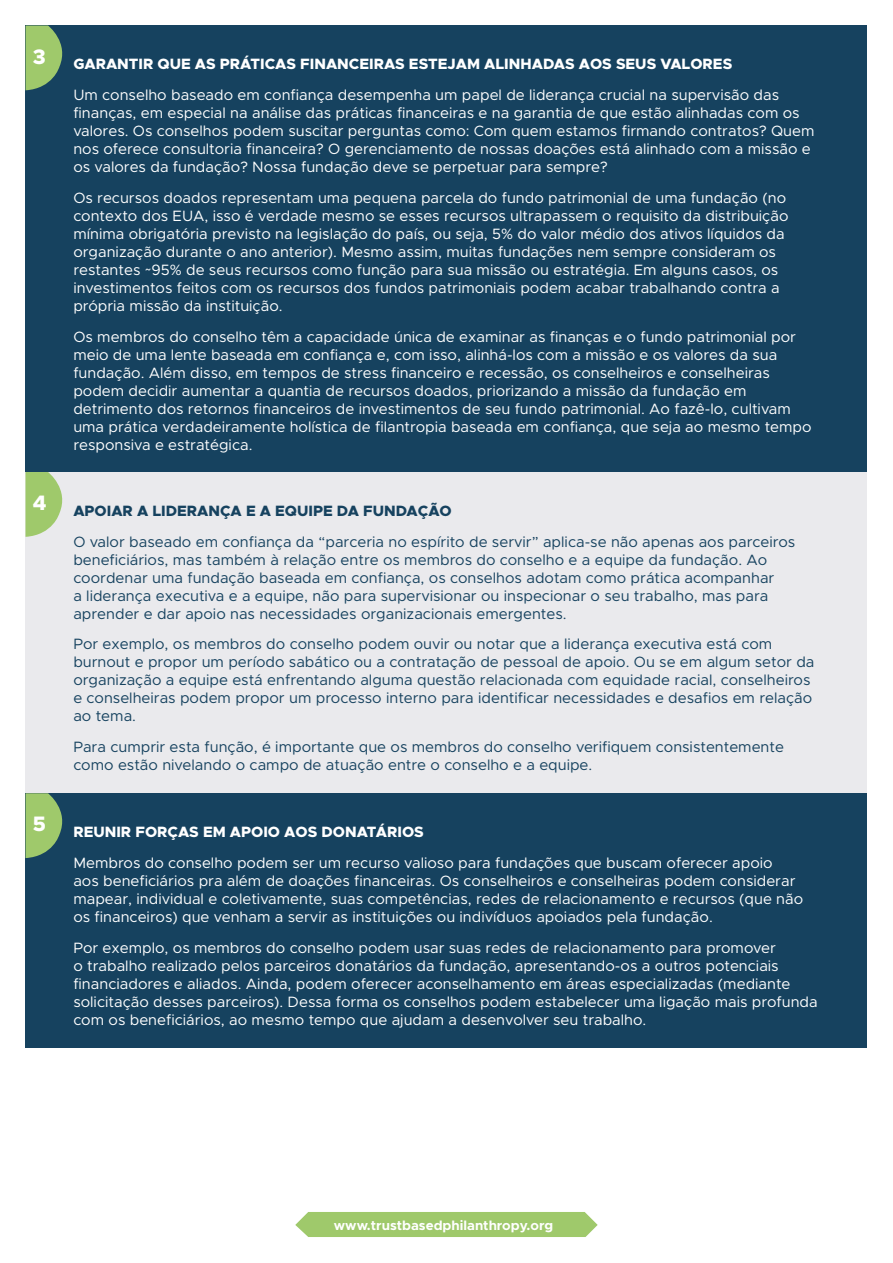
<style>
.page{position:relative;width:893px;height:1263px;background:#fff}
.page>*{position:absolute;margin:0;border:0;box-sizing:border-box;transform-origin:0 0}
.t1{font:800 21px "Metropolis";color:#fff}
.t2{font:15px/18px "Metropolis";color:#fff}
.t3{font:15px/18px "Metropolis";color:#16425f}
.t4{font:800 15px "Metropolis";color:#fff}
.t5{font:800 15px "Metropolis";color:#16425f}
.t6{font:700 13.5px "Metropolis";color:#fff}
</style>
<div class="page">
<div style="left:295px;top:1212px;width:303px;height:25px;background:#9fc96b"></div>
<div style="left:26px;top:26px;width:841px;height:446px;background:#16425f"></div>
<div style="left:26px;top:472px;width:841px;height:321px;background:#eaeaed"></div>
<div style="left:26px;top:793px;width:841px;height:255px;background:#16425f"></div>
<svg style="left:26px;top:26px;width:37px;height:64px"></svg>
<svg style="left:26px;top:472px;width:37px;height:65px"></svg>
<svg style="left:26px;top:793px;width:37px;height:65px"></svg>
<h1 class="t1" style="left:33px;top:43px;width:14px">3</h1>
<h1 class="t1" style="left:33px;top:489px;width:15px">4</h1>
<h1 class="t1" style="left:33px;top:811px;width:15px">5</h1>
<p class="t4" style="left:73px;top:55px;width:660px">GARANTIR QUE AS PRÁTICAS FINANCEIRAS ESTEJAM ALINHADAS AOS SEUS VALORES</p>
<p class="t2" style="left:73px;top:86px;width:743px">Um conselho baseado em confiança desempenha um papel de liderança crucial na supervisão das finanças, em especial na análise das práticas financeiras e na garantia de que estão alinhadas com os valores. Os conselhos podem suscitar perguntas como: Com quem estamos firmando contratos? Quem nos oferece consultoria financeira? O gerenciamento de nossas doações está alinhado com a missão e os valores da fundação? Nossa fundação deve se perpetuar para sempre?</p>
<p class="t2" style="left:73px;top:189px;width:717px">Os recursos doados representam uma pequena parcela do fundo patrimonial de uma fundação (no contexto dos EUA, isso é verdade mesmo se esses recursos ultrapassem o requisito da distribuição mínima obrigatória previsto na legislação do país, ou seja, 5% do valor médio dos ativos líquidos da organização durante o ano anterior). Mesmo assim, muitas fundações nem sempre consideram os restantes ~95% de seus recursos como função para sua missão ou estratégia. Em alguns casos, os investimentos feitos com os recursos dos fundos patrimoniais podem acabar trabalhando contra a própria missão da instituição.</p>
<p class="t2" style="left:73px;top:327px;width:740px">Os membros do conselho têm a capacidade única de examinar as finanças e o fundo patrimonial por meio de uma lente baseada em confiança e, com isso, alinhá-los com a missão e os valores da sua fundação. Além disso, em tempos de stress financeiro e recessão, os conselheiros e conselheiras podem decidir aumentar a quantia de recursos doados, priorizando a missão da fundação em detrimento dos retornos financeiros de investimentos de seu fundo patrimonial. Ao fazê-lo, cultivam uma prática verdadeiramente holística de filantropia baseada em confiança, que seja ao mesmo tempo responsiva e estratégica.</p>
<p class="t5" style="left:73px;top:501px;width:380px">APOIAR A LIDERANÇA E A EQUIPE DA FUNDAÇÃO</p>
<p class="t3" style="left:73px;top:532px;width:723px">O valor baseado em confiança da “parceria no espírito de servir” aplica-se não apenas aos parceiros beneficiários, mas também à relação entre os membros do conselho e a equipe da fundação. Ao coordenar uma fundação baseada em confiança, os conselhos adotam como prática acompanhar<br>a liderança executiva e a equipe, não para supervisionar ou inspecionar o seu trabalho, mas para aprender e dar apoio nas necessidades organizacionais emergentes.</p>
<p class="t3" style="left:73px;top:635px;width:743px">Por exemplo, os membros do conselho podem ouvir ou notar que a liderança executiva está com burnout e propor um período sabático ou a contratação de pessoal de apoio. Ou se em algum setor da organização a equipe está enfrentando alguma questão relacionada com equidade racial, conselheiros e conselheiras podem propor um processo interno para identificar necessidades e desafios em relação ao tema.</p>
<p class="t3" style="left:73px;top:738px;width:712px">Para cumprir esta função, é importante que os membros do conselho verifiquem consistentemente como estão nivelando o campo de atuação entre o conselho e a equipe.</p>
<p class="t4" style="left:73px;top:822px;width:352px">REUNIR FORÇAS EM APOIO AOS DONATÁRIOS</p>
<p class="t2" style="left:73px;top:854px;width:731px">Membros do conselho podem ser um recurso valioso para fundações que buscam oferecer apoio<br>aos beneficiários pra além de doações financeiras. Os conselheiros e conselheiras podem considerar mapear, individual e coletivamente, suas competências, redes de relacionamento e recursos (que não os financeiros) que venham a servir as instituições ou indivíduos apoiados pela fundação.</p>
<p class="t2" style="left:73px;top:938px;width:746px">Por exemplo, os membros do conselho podem usar suas redes de relacionamento para promover<br>o trabalho realizado pelos parceiros donatários da fundação, apresentando-os a outros potenciais financiadores e aliados. Ainda, podem oferecer aconselhamento em áreas especializadas (mediante solicitação desses parceiros). Dessa forma os conselhos podem estabelecer uma ligação mais profunda com os beneficiários, ao mesmo tempo que ajudam a desenvolver seu trabalho.</p>
<p class="t6" style="left:334px;top:1217px;width:221px">www.trustbasedphilanthropy.org</p>
</div>
